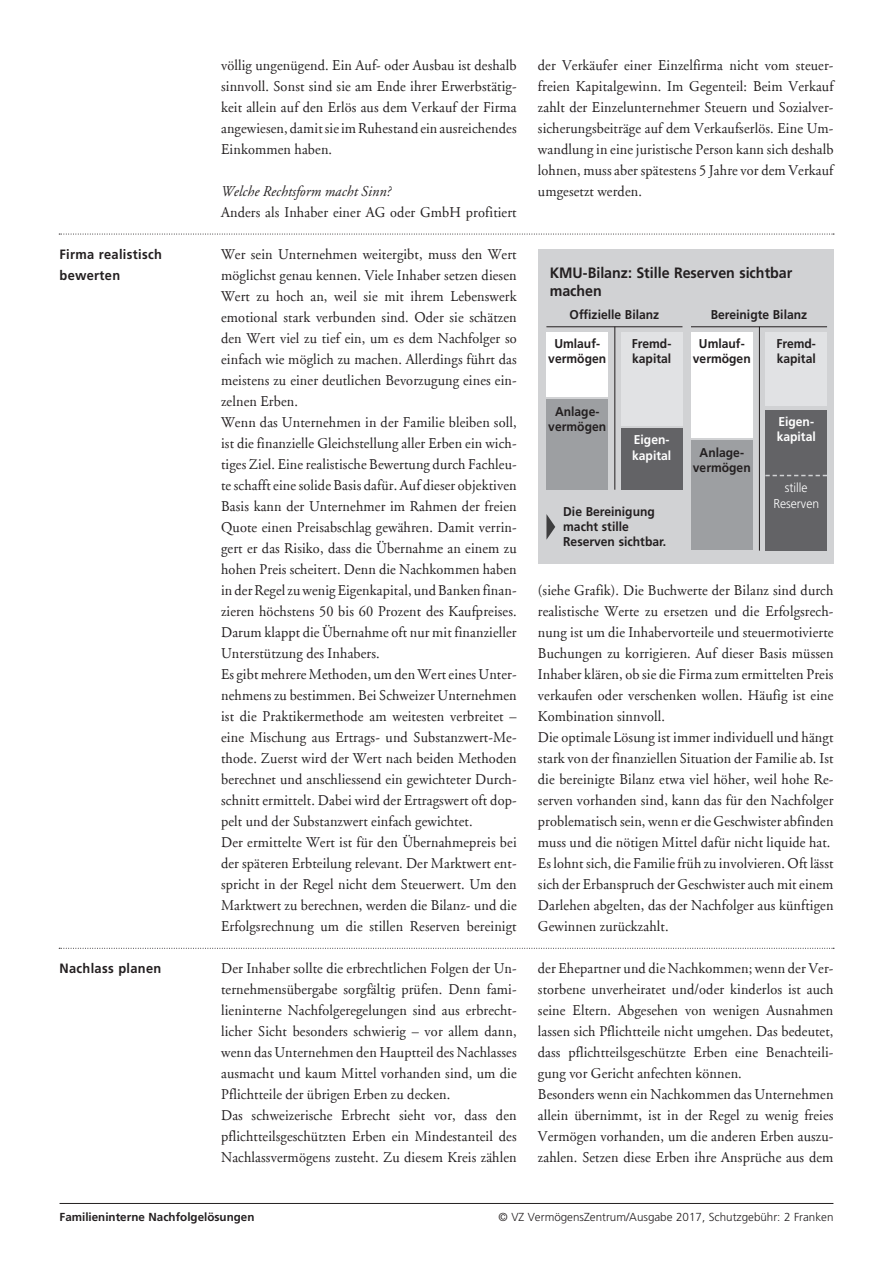
<style>
.page{position:relative;width:893px;height:1263px;background:#fff}
.page>*{position:absolute;margin:0;border:0;box-sizing:border-box;transform-origin:0 0}
.t1{font:15px/21px "Adobe Garamond";letter-spacing:.01em;color:#231f20;scale:.95 1}
.t2{font:700 15px/18px "Frutiger LT";color:#231f20;scale:.95 1}
.t3{font:italic 15px "Adobe Garamond";letter-spacing:.01em;color:#231f20;scale:.95 1}
.t4{font:700 13.5px/21px "Frutiger LT";letter-spacing:.025em;color:#231f20;scale:.95 1}
.t5{font:700 12.75px/15.3px "Frutiger LT";color:#231f20;text-align:center;scale:.95 1}
.t6{font:700 12.75px/15.3px "Frutiger LT";color:#fff;scale:.95 1}
.t7{font:300 12.75px/15.3px "Frutiger LT";color:#fff;text-align:center;scale:.95 1}
.t8{font:300 11.7px "Frutiger LT";color:#231f20}
.t9{font:700 11.7px "Frutiger LT";color:#231f20}
</style>
<div class="page">
<hr style="left:60px;top:1203px;width:773px;height:1px;background:#231f20">
<svg style="left:59px;top:234px;width:775px;height:1px"></svg>
<div style="left:538px;top:249px;width:295px;height:315px;background:#d1d2d4"></div>
<hr style="left:546px;top:326px;width:136px;height:1px;background:#231f20">
<hr style="left:691px;top:326px;width:136px;height:1px;background:#231f20">
<div style="left:546px;top:332px;width:62px;height:64px;background:#fff"></div>
<div style="left:546px;top:400px;width:62px;height:90px;background:#9d9fa2"></div>
<svg style="left:546px;top:514px;width:9px;height:26px"></svg>
<hr style="left:614px;top:327px;width:1px;height:163px;background:#231f20">
<div style="left:621px;top:332px;width:61px;height:94px;background:#e1e2e4"></div>
<div style="left:621px;top:428px;width:61px;height:62px;background:#636366"></div>
<div style="left:691px;top:332px;width:62px;height:106px;background:#fff"></div>
<div style="left:691px;top:441px;width:62px;height:109px;background:#9d9fa2"></div>
<hr style="left:759px;top:327px;width:1px;height:224px;background:#231f20">
<div style="left:765px;top:332px;width:62px;height:74px;background:#e1e2e4"></div>
<div style="left:765px;top:410px;width:62px;height:140px;background:#636366"></div>
<svg style="left:765px;top:475px;width:62px;height:1px"></svg>
<svg style="left:59px;top:948px;width:775px;height:1px"></svg>
<p class="t4" style="left:60px;top:244px;width:109px">Firma realistisch bewerten</p>
<p class="t4" style="left:60px;top:958px;width:109px">Nachlass planen</p>
<p class="t1" style="left:221px;top:55px;width:313px;text-align:justify">völlig ungenügend. Ein Auf- oder Ausbau ist deshalb sinnvoll. Sonst sind sie am Ende ihrer Erwerbstätig&shy;keit allein auf den Erlös aus dem Verkauf der Firma angewiesen, damit sie im Ruhestand ein ausreichendes Einkommen haben.</p>
<p class="t3" style="left:221px;top:183px;width:180px">Welche Rechtsform macht Sinn?</p>
<p class="t1" style="left:221px;top:202px;width:313px">Anders als Inhaber einer AG oder GmbH profitiert</p>
<p class="t1" style="left:221px;top:244px;width:313px">Wer sein Unternehmen weitergibt, muss den Wert möglichst genau kennen. Viele Inhaber setzen diesen Wert zu hoch an, weil sie mit ihrem Lebenswerk emotional stark verbunden sind. Oder sie schätzen den Wert viel zu tief ein, um es dem Nachfolger so einfach wie möglich zu machen. Allerdings führt das meistens zu einer deutlichen Bevorzugung eines ein&shy;zelnen Erben.<br>Wenn das Unternehmen in der Familie bleiben soll, ist die finanzielle Gleichstellung aller Erben ein wich&shy;tiges Ziel. Eine realistische Bewertung durch Fachleu&shy;te schafft eine solide Basis dafür. Auf dieser objektiven Basis kann der Unternehmer im Rahmen der freien Quote einen Preisabschlag gewähren. Damit verrin&shy;gert er das Risiko, dass die Übernahme an einem zu hohen Preis scheitert. Denn die Nachkommen haben in der Regel zu wenig Eigenkapital, und Banken finan&shy;zieren höchstens 50 bis 60 Prozent des Kaufpreises.<br>Darum klappt die Übernahme oft nur mit finanzieller Unterstützung des Inhabers.<br>Es gibt mehrere Methoden, um den Wert eines Unter&shy;nehmens zu bestimmen. Bei Schweizer Unternehmen ist die Praktikermethode am weitesten verbreitet – eine Mischung aus Ertrags- und Substanzwert-Me&shy;thode. Zuerst wird der Wert nach beiden Methoden berechnet und anschliessend ein gewichteter Durch&shy;schnitt ermittelt. Dabei wird der Ertragswert oft dop&shy;pelt und der Substanzwert einfach gewichtet.<br>Der ermittelte Wert ist für den Übernahmepreis bei der späteren Erbteilung relevant. Der Marktwert ent&shy;spricht in der Regel nicht dem Steuerwert. Um den Marktwert zu berechnen, werden die Bilanz- und die Erfolgsrechnung um die stillen Reserven bereinigt</p>
<p class="t1" style="left:538px;top:55px;width:313px;text-align:justify">der Verkäufer einer Einzelfirma nicht vom steuer&shy;freien Kapitalgewinn. Im Gegenteil: Beim Verkauf zahlt der Einzelunternehmer Steuern und Sozialver&shy;sicherungsbeiträge auf dem Verkaufserlös. Eine Um&shy;wandlung in eine juristische Person kann sich deshalb lohnen, muss aber spätestens 5 Jahre vor dem Verkauf umgesetzt werden.</p>
<p class="t2" style="left:550px;top:263px;width:257px">KMU-Bilanz: Stille Reserven sichtbar machen</p>
<p class="t5" style="left:570px;top:307px;width:96px">Offizielle Bilanz</p>
<p class="t5" style="left:711px;top:307px;width:103px">Bereinigte Bilanz</p>
<p class="t5" style="left:548px;top:336px;width:62px">Umlauf&shy;vermögen</p>
<p class="t5" style="left:548px;top:404px;width:62px">Anlage&shy;vermögen</p>
<p class="t5" style="left:693px;top:336px;width:62px">Umlauf&shy;vermögen</p>
<p class="t5" style="left:632px;top:336px;width:43px;text-align:left">Fremd&shy;kapital</p>
<p class="t5" style="left:776px;top:336px;width:43px;text-align:left">Fremd&shy;kapital</p>
<p class="t6" style="left:777px;top:414px;width:43px">Eigen&shy;kapital</p>
<p class="t7" style="left:773px;top:480px;width:50px">stille<br>Reserven</p>
<p class="t6" style="left:632px;top:432px;width:43px">Eigen&shy;kapital</p>
<p class="t5" style="left:693px;top:445px;width:62px">Anlage&shy;vermögen</p>
<p class="t5" style="left:563px;top:504px;width:110px;text-align:left">Die Bereinigung macht stille<br>Reserven sichtbar.</p>
<p class="t1" style="left:538px;top:580px;width:313px">(siehe Grafik). Die Buchwerte der Bilanz sind durch realistische Werte zu ersetzen und die Erfolgsrech&shy;nung ist um die Inhabervorteile und steuermotivierte Buchungen zu korrigieren. Auf dieser Basis müssen Inhaber klären, ob sie die Firma zum ermittelten Preis verkaufen oder verschenken wollen. Häufig ist eine Kombination sinnvoll.<br>Die optimale Lösung ist immer individuell und hängt stark von der finanziellen Situation der Familie ab. Ist die bereinigte Bilanz etwa viel höher, weil hohe Re&shy;serven vorhanden sind, kann das für den Nachfolger problematisch sein, wenn er die Geschwister abfinden muss und die nötigen Mittel dafür nicht liquide hat.<br>Es lohnt sich, die Familie früh zu involvieren. Oft lässt sich der Erbanspruch der Geschwister auch mit einem Darlehen abgelten, das der Nachfolger aus künftigen Gewinnen zurückzahlt.</p>
<p class="t1" style="left:221px;top:958px;width:313px">Der Inhaber sollte die erbrechtlichen Folgen der Un&shy;ternehmensübergabe sorgfältig prüfen. Denn fami&shy;lieninterne Nachfolgeregelungen sind aus erbrecht&shy;licher Sicht besonders schwierig – vor allem dann, wenn das Unternehmen den Hauptteil des Nachlasses ausmacht und kaum Mittel vorhanden sind, um die Pflichtteile der übrigen Erben zu decken.<br>Das schweizerische Erbrecht sieht vor, dass den pflichtteilsgeschützten Erben ein Mindestanteil des Nachlassvermögens zusteht. Zu diesem Kreis zählen</p>
<p class="t1" style="left:538px;top:958px;width:313px">der Ehepartner und die Nachkommen; wenn der Ver&shy;storbene unverheiratet und/oder kinderlos ist auch seine Eltern. Abgesehen von wenigen Ausnahmen lassen sich Pflichtteile nicht umgehen. Das bedeutet, dass pflichtteilsgeschützte Erben eine Benachteili&shy;gung vor Gericht anfechten können.<br>Besonders wenn ein Nachkommen das Unternehmen allein übernimmt, ist in der Regel zu wenig freies Vermögen vorhanden, um die anderen Erben auszu&shy;zahlen. Setzen diese Erben ihre Ansprüche aus dem</p>
<p class="t9" style="left:60px;top:1210px;width:196px">Familieninterne Nachfolgelösungen</p>
<p class="t8" style="left:499px;top:1210px;width:336px">© VZ VermögensZentrum/Ausgabe 2017, Schutzgebühr: 2 Franken</p>
</div>
